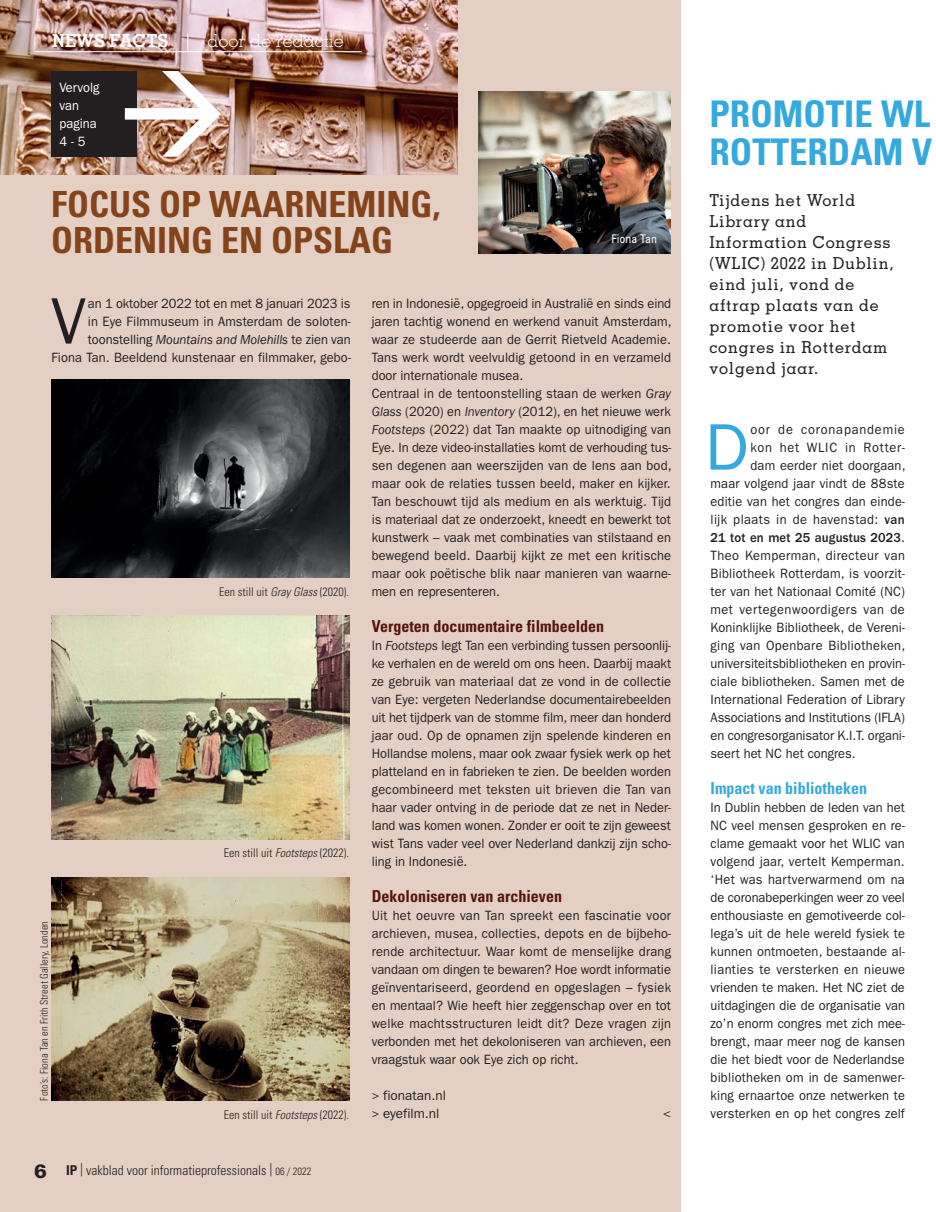
<style>
.page{position:relative;width:936px;height:1212px;background:#fff}
.page>*{position:absolute;margin:0;border:0;box-sizing:border-box;transform-origin:0 0}
.t1{font:66px "Franklin Gothic";color:#34a9df}
.t2{font:66px "Franklin Gothic";color:#231f20;scale:.95 1}
.t3{font:700 condensed 36.75px/37.5px "Univers";color:#34a9df}
.t4{font:700 condensed 36px/36px "Univers";color:#84431b}
.t5{font:300 18px "Memphis";color:#fff}
.t6{font:500 16.5px/21px "Memphis";letter-spacing:.045em;color:#231f20}
.t7{font:700 condensed 16.5px "Univers";color:#54150b}
.t8{font:700 condensed 16.5px "Univers";color:#34a9df}
.t9{font:13.5px/18px "Franklin Gothic";letter-spacing:.01em;color:#231f20;text-align:justify;scale:.95 1}
.t10{font:13.5px "Franklin Gothic";letter-spacing:.035em;color:#231f20;scale:.95 1}
.t11{font:300 condensed 13.5px "Univers";color:#231f20}
.t12{font:13.5px "Franklin Gothic";letter-spacing:.04em;color:#231f20;scale:.95 1}
.t13{font:500 13.5px "Franklin Gothic";letter-spacing:.01em;color:#231f20;scale:.95 1}
.t14{font:13.5px "Franklin Gothic";letter-spacing:.065em;color:#231f20;scale:.95 1}
.t15{font:13.5px "Franklin Gothic";letter-spacing:.055em;color:#231f20;scale:.95 1}
.t16{font:13.5px/18px "Franklin Gothic";color:#fff;scale:.95 1}
.t17{font:13.5px "Franklin Gothic";letter-spacing:.01em;color:#231f20}
.t18{font:300 condensed 12px "Univers";color:#231f20}
.t19{font:condensed 12px "Univers";color:#fff}
.t20{font:300 condensed 10.5px "Univers";color:#231f20}
.s1{font-weight:700}
.s2{font-weight:500}
.s3{font-style:italic}
.s4{font-weight:900;font-stretch:normal;font-size:19.2px}
.s5{font-size:10.5px}
.s6{font-weight:400}
</style>
<div class="page">
<div style="left:0;top:0;width:680px;height:1212px;background:#e4cfc5"></div>
<img style="left:51px;top:379px;width:298px;height:199px">
<img style="left:0;top:0;width:457px;height:174px">
<hr style="left:34px;top:51px;width:328px;height:1px;background:#fff">
<div style="left:51px;top:71px;width:86px;height:86px;background:#231f20"></div>
<img style="left:125px;top:71px;width:96px;height:86px">
<img style="left:51px;top:877px;width:298px;height:223px">
<img style="left:478px;top:92px;width:192px;height:162px">
<img style="left:51px;top:616px;width:298px;height:223px">
<h3 class="t5" style="left:52px;top:29px;width:293px"><span class="s1">NEWS FACTS</span> <span class="s2">|</span> door de redactie</h3>
<p class="t16" style="left:60px;top:78px;width:44px">Vervolg van pagina<br>4 - 5</p>
<h3 class="t4" style="left:51px;top:186px;width:391px">FOCUS OP WAARNEMING,<br>ORDENING EN OPSLAG</h3>
<p class="t19" style="left:611px;top:231px;width:47px">Fiona Tan</p>
<p class="t9" style="left:51px;top:294px;width:317px;text-align:right">an 1 oktober 2022 tot en met 8 januari 2023 is<br>in Eye Filmmuseum in Amsterdam de soloten&shy;toonstelling <span class="s3">Mountains and Molehills</span> te zien van<br>Fiona Tan. Beeldend kunstenaar en filmmaker, gebo-</p>
<p class="t9" style="left:372px;top:294px;width:317px;text-align:left">ren in Indonesië, opgegroeid in Australië en sinds eind jaren tachtig wonend en werkend vanuit Amsterdam, waar ze studeerde aan de Gerrit Rietveld Academie.<br>Tans werk wordt veelvuldig getoond in en verzameld door internationale musea.<br>Centraal in de tentoonstelling staan de werken <span class="s3">Gray Glass</span> (2020) en <span class="s3">Inventory</span> (2012), en het nieuwe werk <span class="s3">Footsteps</span> (2022) dat Tan maakte op uitnodiging van Eye. In deze video-installaties komt de verhouding tus&shy;sen degenen aan weerszijden van de lens aan bod, maar ook de relaties tussen beeld, maker en kijker.<br>Tan beschouwt tijd als medium en als werktuig. Tijd is materiaal dat ze onderzoekt, kneedt en bewerkt tot kunstwerk – vaak met combinaties van stilstaand en bewegend beeld. Daarbij kijkt ze met een kritische maar ook poëtische blik naar manieren van waarne&shy;men en representeren.</p>
<p class="t7" style="left:372px;top:616px;width:234px">Vergeten documentaire filmbeelden</p>
<p class="t9" style="left:372px;top:636px;width:317px">In <span class="s3">Footsteps</span> legt Tan een verbinding tussen persoonlij&shy;ke verhalen en de wereld om ons heen. Daarbij maakt ze gebruik van materiaal dat ze vond in de collectie van Eye: vergeten Nederlandse documentairebeelden uit het tijdperk van de stomme film, meer dan honderd jaar oud. Op de opnamen zijn spelende kinderen en Hollandse molens, maar ook zwaar fysiek werk op het platteland en in fabrieken te zien. De beelden worden gecombineerd met teksten uit brieven die Tan van haar vader ontving in de periode dat ze net in Neder&shy;land was komen wonen. Zonder er ooit te zijn geweest wist Tans vader veel over Nederland dankzij zijn scho&shy;ling in Indonesië.</p>
<p class="t7" style="left:372px;top:886px;width:192px">Dekoloniseren van archieven</p>
<p class="t9" style="left:372px;top:906px;width:316px">Uit het oeuvre van Tan spreekt een fascinatie voor archieven, musea, collecties, depots en de bijbeho&shy;rende architectuur. Waar komt de menselijke drang vandaan om dingen te bewaren? Hoe wordt informatie geïnventariseerd, geordend en opgeslagen – fysiek en mentaal? Wie heeft hier zeggenschap over en tot welke machtsstructuren leidt dit? Deze vragen zijn verbonden met het dekoloniseren van archieven, een vraagstuk waar ook Eye zich op richt.</p>
<p class="t9" style="left:372px;top:1086px;width:80px">&gt; fionatan.nl &gt; eyefilm.nl</p>
<h1 class="t2" style="left:51px;top:283px;width:38px">V</h1>
<p class="t18" style="left:219px;top:584px;width:131px">Een still uit <span class="s3">Gray Glass</span> (2020).</p>
<p class="t18" style="left:224px;top:845px;width:127px">Een still uit <span class="s3">Footsteps</span> (2022).</p>
<p class="t20" style="left:38px;top:1100px;width:181px;rotate:-90deg">Foto’s: Fiona Tan en Frith Street Gallery, Londen</p>
<p class="t18" style="left:224px;top:1107px;width:127px">Een still uit <span class="s3">Footsteps</span> (2022).</p>
<p class="t17" style="left:662px;top:1105px;width:10px">&lt;</p>
<p class="t11" style="left:34px;top:1162px;width:279px"><span class="s4">6</span> <span class="s1">IP</span> | vakblad voor informatieprofessionals | <span class="s5">06 / 2022</span></p>
<h2 class="t3" style="left:709px;top:95px;width:224px">PROMOTIE WL<br>ROTTERDAM V</h2>
<p class="t6" style="left:709px;top:190px;width:185px">Tijdens het World<br>Library and<br>Information Congress (WLIC) 2022 in Dublin, eind juli, vond de aftrap plaats van de promotie voor het congres in Rotterdam volgend jaar.</p>
<h1 class="t1" style="left:705px;top:409px;width:45px">D</h1>
<p class="t14" style="left:750px;top:421px;width:164px">oor de coronapandemie</p>
<p class="t15" style="left:750px;top:439px;width:164px">kon het WLIC in Rotter-</p>
<p class="t9" style="left:750px;top:456px;width:165px">dam eerder niet doorgaan,</p>
<p class="t9" style="left:710px;top:474px;width:206px">maar volgend jaar vindt de 88ste</p>
<p class="t9" style="left:710px;top:492px;width:206px">editie van het congres dan einde-</p>
<p class="t10" style="left:710px;top:511px;width:206px">lijk plaats in de havenstad: <span class="s2">van</span></p>
<p class="t13" style="left:710px;top:530px;width:206px">21 tot en met 25 augustus 2023<span class="s6">.</span></p>
<p class="t10" style="left:710px;top:547px;width:206px">Theo Kemperman, directeur van</p>
<p class="t9" style="left:710px;top:564px;width:206px">Bibliotheek Rotterdam, is voorzit-</p>
<p class="t9" style="left:710px;top:582px;width:206px">ter van het Nationaal Comité (NC)</p>
<p class="t12" style="left:710px;top:601px;width:206px">met vertegenwoordigers van de</p>
<p class="t9" style="left:710px;top:618px;width:206px">Koninklijke Bibliotheek, de Vereni-</p>
<p class="t9" style="left:710px;top:636px;width:207px">ging van Openbare Bibliotheken,</p>
<p class="t9" style="left:710px;top:654px;width:206px">universiteitsbibliotheken en provin-</p>
<p class="t9" style="left:710px;top:672px;width:206px">ciale bibliotheken. Samen met de</p>
<p class="t9" style="left:710px;top:690px;width:206px">International Federation of Library</p>
<p class="t9" style="left:710px;top:708px;width:206px">Associations and Institutions (IFLA)</p>
<p class="t9" style="left:710px;top:726px;width:206px">en congresorganisator K.I.T. organi-</p>
<p class="t9" style="left:710px;top:744px;width:154px">seert het NC het congres.</p>
<p class="t8" style="left:710px;top:778px;width:158px">Impact van bibliotheken</p>
<p class="t9" style="left:710px;top:798px;width:206px">In Dublin hebben de leden van het NC veel mensen gesproken en re&shy;clame gemaakt voor het WLIC van volgend jaar, vertelt Kemperman. ‘Het was hartverwarmend om na de coronabeperkingen weer zo veel enthousiaste en gemotiveerde col&shy;lega’s uit de hele wereld fysiek te kunnen ontmoeten, bestaande al&shy;lianties te versterken en nieuwe vrienden te maken. Het NC ziet de uitdagingen die de organisatie van zo’n enorm congres met zich mee&shy;brengt, maar meer nog de kansen die het biedt voor de Nederlandse bibliotheken om in de samenwer&shy;king ernaartoe onze netwerken te versterken en op het congres zelf</p>
</div>
